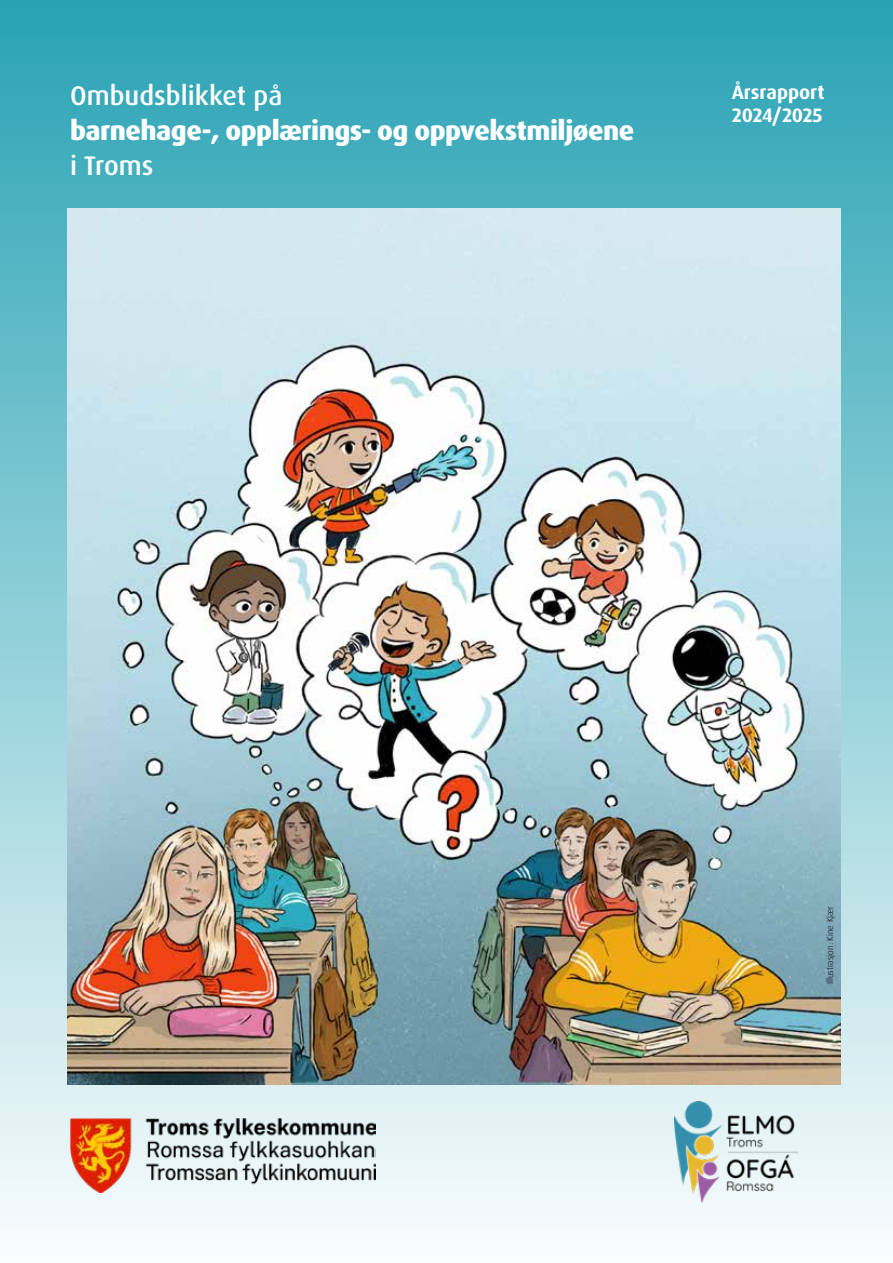
<style>
.page{position:relative;width:893px;height:1263px;background:#fff}
.page>*{position:absolute;margin:0;border:0;box-sizing:border-box;transform-origin:0 0}
.t1{font:800 27px "Dax Pro";letter-spacing:-.02em;color:#fff}
.t2{font:500 27px "Dax Pro";color:#fff}
.t3{font:700 19.5px/23.4px "Dax Pro";color:#fff}
.t4{font:300 9px "Dax Pro";color:#000}
</style>
<div class="page">
<div style="left:0;top:0;width:893px;height:1263px;background:linear-gradient(to bottom,#2aa3b5,#fafcfd)"></div>
<img style="left:67px;top:208px;width:773px;height:877px">
<img style="left:674px;top:1102px;width:150px;height:101px">
<img style="left:70px;top:1118px;width:305px;height:74px">
<p class="t2" style="left:70px;top:78px;width:214px">Ombudsblikket på</p>
<p class="t1" style="left:70px;top:113px;width:566px">barnehage-, opplærings- og oppvekstmiljøene</p>
<p class="t2" style="left:70px;top:148px;width:85px">i Troms</p>
<p class="t3" style="left:732px;top:81px;width:94px">Årsrapport<br>2024/2025</p>
<p class="t4" style="left:824px;top:984px;width:80px;rotate:-90deg">Illustrasjon: Kine Kjær</p>
</div>
